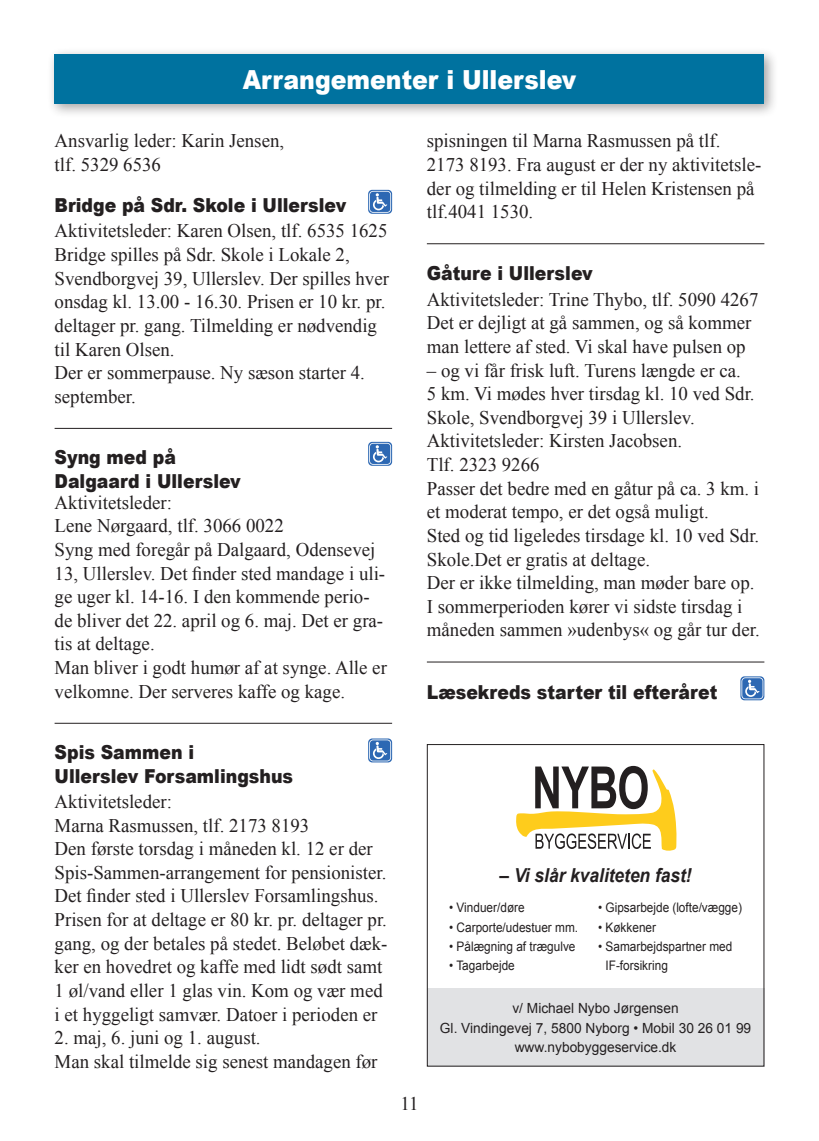
<style>
.page{position:relative;width:819px;height:1141px;background:#fff}
.page>*{position:absolute;margin:0;border:0;box-sizing:border-box;transform-origin:0 0}
.t1{font:900 26.25px "Arial";color:#fff;scale:.9 1}
.t2{font:19.25px/23.6px "Times New Roman";color:#231f20}
.t3{font:900 19.25px/23.6px "Arial";color:#231f20;scale:.9 1}
.t4{font:italic 700 19.25px "Arial";color:#231f20;scale:.9 1}
.t5{font:14px/19.2px "Arial";color:#231f20;text-align:center}
.t6{font:13.12px/19.2px "Arial";color:#231f20;scale:.9 1}
.t7{font:10.85px "Arial";color:#231f20}
</style>
<div class="page">
<div style="left:48px;top:48px;width:730px;height:70px;background:#231f20;opacity:.4"></div>
<div style="left:55px;top:55px;width:709px;height:49px;background:#00729f"></div>
<hr style="left:55px;top:428px;width:337px;height:1px;background:#231f20">
<hr style="left:55px;top:723px;width:337px;height:1px;background:#231f20">
<svg style="left:368px;top:190px;width:24px;height:24px"></svg>
<svg style="left:369px;top:191px;width:22px;height:22px"></svg>
<svg style="left:368px;top:442px;width:24px;height:24px"></svg>
<svg style="left:369px;top:443px;width:22px;height:22px"></svg>
<svg style="left:368px;top:738px;width:24px;height:24px"></svg>
<svg style="left:369px;top:739px;width:22px;height:22px"></svg>
<hr style="left:427px;top:243px;width:337px;height:1px;background:#231f20">
<hr style="left:427px;top:662px;width:337px;height:1px;background:#231f20">
<svg style="left:740px;top:676px;width:24px;height:24px"></svg>
<svg style="left:741px;top:677px;width:22px;height:22px"></svg>
<svg style="left:516px;top:766px;width:161px;height:85px"></svg>
<div style="left:427px;top:988px;width:337px;height:79px;background:#e1e2e4"></div>
<div style="left:427px;top:744px;width:337px;height:323px;border:1px solid #231f20"></div>
<h1 class="t1" style="left:243px;top:60px;width:372px">Arrangementer i Ullerslev</h1>
<p class="t2" style="left:55px;top:129px;width:231px">Ansvarlig leder: Karin Jensen, tlf. 5329 6536</p>
<p class="t3" style="left:55px;top:193px;width:325px">Bridge på Sdr. Skole i Ullerslev</p>
<p class="t2" style="left:55px;top:219px;width:336px">Aktivitetsleder: Karen Olsen, tlf. 6535 1625<br>Bridge spilles på Sdr. Skole i Lokale 2, Svendborgvej 39, Ullerslev. Der spilles hver onsdag kl. 13.00 - 16.30. Prisen er 10 kr. pr. deltager pr. gang. Tilmelding er nødvendig til Karen Olsen.<br>Der er sommerpause. Ny sæson starter 4. september.</p>
<p class="t2" style="left:427px;top:129px;width:336px">spisningen til Marna Rasmussen på tlf.<br>2173 8193. Fra august er der ny aktivitetsle&shy;der og tilmelding er til Helen Kristensen på tlf.4041 1530.</p>
<p class="t3" style="left:427px;top:261px;width:186px">Gåture i Ullerslev</p>
<p class="t2" style="left:427px;top:287px;width:333px">Aktivitetsleder: Trine Thybo, tlf. 5090 4267<br>Det er dejligt at gå sammen, og så kommer man lettere af sted. Vi skal have pulsen op</p>
<p class="t2" style="left:427px;top:358px;width:334px">– og vi får frisk luft. Turens længde er ca.<br>5 km. Vi mødes hver tirsdag kl. 10 ved Sdr.<br>Skole, Svendborgvej 39 i Ullerslev.<br>Aktivitetsleder: Kirsten Jacobsen.<br>Tlf. 2323 9266<br>Passer det bedre med en gåtur på ca. 3 km. i et moderat tempo, er det også muligt.<br>Sted og tid ligeledes tirsdage kl. 10 ved Sdr.<br>Skole.Det er gratis at deltage.<br>Der er ikke tilmelding, man møder bare op.<br>I sommerperioden kører vi sidste tirsdag i måneden sammen »udenbys« og går tur der.</p>
<p class="t3" style="left:55px;top:445px;width:208px">Syng med på<br>Dalgaard i Ullerslev</p>
<p class="t2" style="left:55px;top:490px;width:334px">Aktivitetsleder:<br>Lene Nørgaard, tlf. 3066 0022<br>Syng med foregår på Dalgaard, Odensevej 13, Ullerslev. Det finder sted mandage i uli&shy;ge uger kl. 14-16. I den kommende perio&shy;de bliver det 22. april og 6. maj. Det er gra&shy;tis at deltage.<br>Man bliver i godt humør af at synge. Alle er velkomne. Der serveres kaffe og kage.</p>
<p class="t3" style="left:427px;top:679px;width:324px">Læsekreds starter til efteråret</p>
<p class="t3" style="left:55px;top:740px;width:267px">Spis Sammen i<br>Ullerslev Forsamlingshus</p>
<p class="t2" style="left:55px;top:789px;width:334px">Aktivitetsleder:<br>Marna Rasmussen, tlf. 2173 8193<br>Den første torsdag i måneden kl. 12 er der Spis-Sammen-arrangement for pensionister.<br>Det finder sted i Ullerslev Forsamlingshus.<br>Prisen for at deltage er 80 kr. pr. deltager pr. gang, og der betales på stedet. Beløbet dæk&shy;ker en hovedret og kaffe med lidt sødt samt 1 øl/vand eller 1 glas vin. Kom og vær med i et hyggeligt samvær. Datoer i perioden er</p>
<p class="t2" style="left:55px;top:1026px;width:324px">2. maj, 6. juni og 1. august.<br>Man skal tilmelde sig senest mandagen før</p>
<p class="t2" style="left:400px;top:1091px;width:20px">11</p>
<p class="t4" style="left:499px;top:863px;width:215px">– Vi slår kvaliteten fast!</p>
<p class="t7" style="left:533px;top:868px;width:124px">• Carporte/udestuer mm.</p>
<p class="t6" style="left:449px;top:898px;width:85px">• Vinduer/døre</p>
<p class="t6" style="left:449px;top:918px;width:145px">• Carporte/udestuer mm.</p>
<p class="t6" style="left:449px;top:937px;width:142px">• Pålægning af trægulve</p>
<p class="t6" style="left:449px;top:956px;width:74px">• Tagarbejde</p>
<p class="t6" style="left:598px;top:898px;width:161px">• Gipsarbejde (lofte/vægge)</p>
<p class="t6" style="left:598px;top:918px;width:66px">• Køkkener</p>
<p class="t6" style="left:605px;top:937px;width:142px;text-indent:-7px">• Samarbejdspartner med<br>IF-forsikring</p>
<p class="t5" style="left:440px;top:999px;width:313px">v/ Michael Nybo Jørgensen<br>Gl. Vindingevej 7, 5800 Nyborg • Mobil 30 26 01 99 www.nybobyggeservice.dk</p>
</div>
